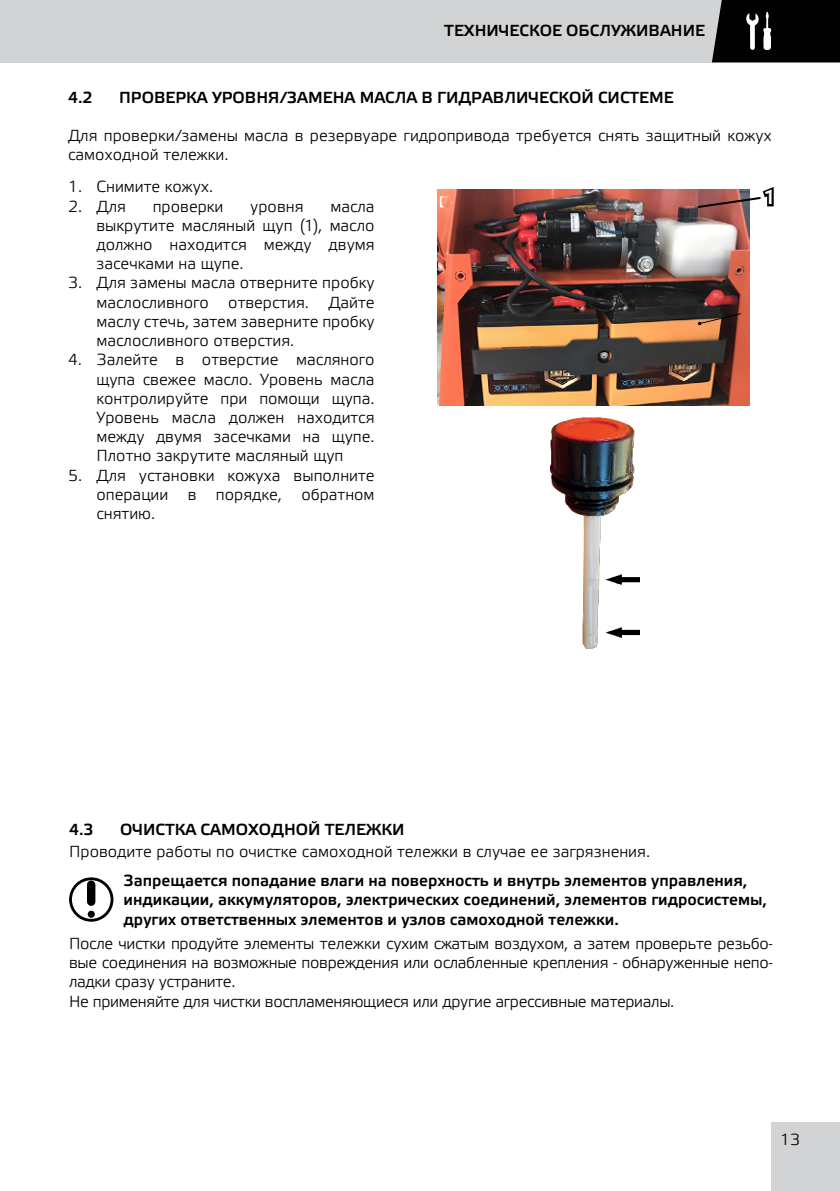
<style>
.page{position:relative;width:840px;height:1191px;background:#fff}
.page>*{position:absolute;margin:0;border:0;box-sizing:border-box;transform-origin:0 0}
.t1{font:500 20px "Etelka";color:#fff}
.t2{font:300 16px/19.2px "Etelka";color:#000;text-align:justify}
.t3{font:500 16px/19.2px "Etelka";color:#000}
.t4{font:300 16px/19.2px "Etelka";letter-spacing:-.02em;color:#000}
</style>
<div class="page">
<div style="left:0;top:0;width:839px;height:62px;background:#d1d3d4"></div>
<div style="left:771px;top:1123px;width:68px;height:68px;background:#d1d3d4"></div>
<svg style="left:70px;top:878px;width:42px;height:42px"></svg>
<div style="left:69px;top:877px;width:44px;height:44px;border:3px solid #000;border-radius:50%"></div>
<div style="left:87px;top:880px;width:8px;height:26px;background:#000;border-radius:4px"></div>
<div style="left:88px;top:910px;width:7px;height:7px;background:#000;border-radius:50%"></div>
<img style="left:550px;top:418px;width:89px;height:230px">
<svg style="left:712px;top:0;width:127px;height:62px;background:#141414"></svg>
<img style="left:437px;top:190px;width:311px;height:215px">
<svg style="left:695px;top:187px;width:79px;height:22px"></svg>
<p class="t3" style="left:444px;top:21px;width:262px">ТЕХНИЧЕСКОЕ ОБСЛУЖИВАНИЕ</p>
<p class="t3" style="left:68px;top:88px;width:26px">4.2</p>
<p class="t3" style="left:119px;top:88px;width:556px">ПРОВЕРКА УРОВНЯ/ЗАМЕНА МАСЛА В ГИДРАВЛИЧЕСКОЙ СИСТЕМЕ</p>
<p class="t2" style="left:68px;top:126px;width:704px">Для проверки/замены масла в резервуаре гидропривода требуется снять защитный кожух самоходной тележки.</p>
<p class="t2" style="left:68px;top:178px;width:147px">1. Снимите кожух.</p>
<p class="t2" style="left:68px;top:197px;width:59px">2. Для</p>
<p class="t2" style="left:153px;top:197px;width:72px">проверки</p>
<p class="t2" style="left:250px;top:197px;width:55px">уровня</p>
<p class="t1" style="left:763px;top:185px;width:14px">1</p>
<p class="t2" style="left:96px;top:197px;width:279px;text-indent:234px">масла выкрутите масляный щуп (1), масло должно находится между двумя засечками на щупе.</p>
<p class="t2" style="left:96px;top:274px;width:279px;text-indent:-28px">3. Для замены масла отверните пробку маслосливного отверстия. Дайте маслу стечь, затем заверните пробку маслосливного отверстия.</p>
<p class="t2" style="left:96px;top:350px;width:279px;text-indent:-28px">4. Залейте в отверстие масляного щупа свежее масло. Уровень масла контролируйте при помощи щупа.<br>Уровень масла должен находится между двумя засечками на щупе.<br>Плотно закрутите масляный щуп</p>
<p class="t2" style="left:96px;top:466px;width:279px;text-indent:-28px">5. Для установки кожуха выполните операции в порядке, обратном снятию.</p>
<p class="t3" style="left:69px;top:819px;width:26px">4.3</p>
<p class="t3" style="left:120px;top:819px;width:285px">ОЧИСТКА САМОХОДНОЙ ТЕЛЕЖКИ</p>
<p class="t2" style="left:69px;top:842px;width:582px">Проводите работы по очистке самоходной тележки в случае ее загрязнения.</p>
<p class="t3" style="left:123px;top:871px;width:644px">Запрещается попадание влаги на поверхность и внутрь элементов управления, индикации, аккумуляторов, электрических соединений, элементов гидросистемы, других ответственных элементов и узлов самоходной тележки.</p>
<p class="t4" style="left:69px;top:934px;width:705px">После чистки продуйте элементы тележки сухим сжатым воздухом, а затем проверьте резьбо&shy;вые соединения на возможные повреждения или ослабленные крепления - обнаруженные непо&shy;ладки сразу устраните.<br>Не применяйте для чистки воспламеняющиеся или другие агрессивные материалы.</p>
<p class="t2" style="left:779px;top:1130px;width:21px">13</p>
</div>
